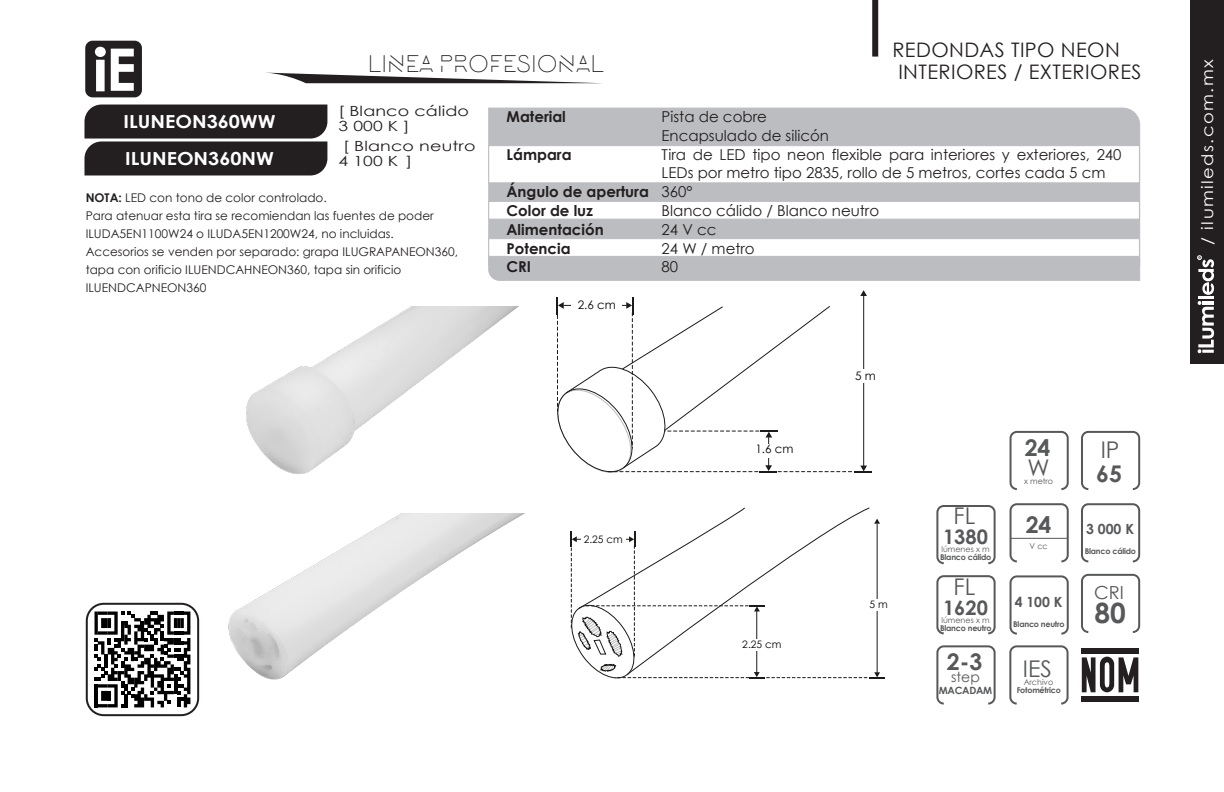
<style>
.page{position:relative;width:1224px;height:792px;background:#fff}
.page>*{position:absolute;margin:0;border:0;box-sizing:border-box;transform-origin:0 0}
.t1{font:700 28px "Century Gothic";color:#57585a}
.t2{font:24px "Lombok";color:#231f20}
.t3{font:23px "Century Gothic";color:#57585a}
.t4{font:700 23px "Century Gothic";color:#57585a}
.t5{font:20px "Century Gothic";letter-spacing:.02em;color:#231f20}
.t6{font:700 20px "Century Gothic";color:#57585a}
.t7{font:700 18px "Century Gothic";color:#fff;scale:1.1 1}
.t8{font:18px "Century Gothic";color:#57585a}
.t9{font:16px "Century Gothic";letter-spacing:.08em;color:#fff;scale:1.12 1}
.t10{font:15px/18.8px "Century Gothic";color:#231f20}
.t11{font:700 15px "Century Gothic";color:#231f20}
.t12{font:14px/15px "Century Gothic";letter-spacing:.01em;color:#231f20;scale:1.25 1}
.t13{font:700 14px "Century Gothic";color:#57585a}
.t14{font:14px "Century Gothic";color:#57585a}
.t15{font:12px/18px "Century Gothic";color:#231f20}
.t16{font:11.8px "Century Gothic";color:#050504}
.t17{font:10.2px "Century Gothic";color:#050504}
.t18{font:700 10px "Century Gothic";letter-spacing:-.025em;color:#57585a}
.t19{font:700 8px "Century Gothic";letter-spacing:-.025em;color:#57585a}
.t20{font:8px "Century Gothic";color:#57585a}
.s1{font-weight:700}
</style>
<div class="page">
<div style="left:1190px;top:0;width:34px;height:364px;background:#231f20"></div>
<hr style="left:1198px;top:296px;width:16px;height:3px;background:#fff">
<svg style="left:1198px;top:301px;width:16px;height:52px"></svg>
<svg style="left:1197px;top:255px;width:17px;height:40px"></svg>
<div style="left:1010px;top:431px;width:59px;height:59px;border:2px solid #57585a;border-radius:6px"></div>
<div style="left:1081px;top:503px;width:59px;height:59px;border:2px solid #57585a;border-radius:6px"></div>
<div style="left:1010px;top:575px;width:59px;height:60px;border:2px solid #57585a;border-radius:6px"></div>
<div style="left:1081px;top:431px;width:59px;height:59px;border:2px solid #57585a;border-radius:6px"></div>
<hr style="left:1011px;top:538px;width:57px;height:1px;background:#57585a">
<div style="left:1010px;top:503px;width:59px;height:59px;border:2px solid #57585a;border-radius:6px"></div>
<div style="left:1081px;top:574px;width:59px;height:59px;border:2px solid #57585a;border-radius:6px"></div>
<div style="left:936px;top:645px;width:60px;height:60px;border:2px solid #57585a;border-radius:6px"></div>
<div style="left:1082px;top:648px;width:57px;height:5px;background:#231f20"></div>
<div style="left:1082px;top:697px;width:57px;height:5px;background:#231f20"></div>
<svg style="left:1082px;top:657px;width:56px;height:35px"></svg>
<div style="left:1009px;top:645px;width:60px;height:60px;border:2px solid #57585a;border-radius:6px"></div>
<img style="left:246px;top:306px;width:273px;height:168px">
<img style="left:182px;top:514px;width:342px;height:203px">
<svg style="left:556px;top:290px;width:316px;height:183px"></svg>
<svg style="left:570px;top:507px;width:314px;height:172px"></svg>
<svg style="left:84px;top:105px;width:243px;height:70px;background:#2f2b2c"></svg>
<div style="left:872px;top:0;width:6px;height:57px;background:#231f20"></div>
<div style="left:86px;top:603px;width:113px;height:113px;border:2px solid #231f20;border-radius:17px"></div>
<div style="left:85px;top:41px;width:57px;height:56px;background:#231f20;border-radius:7px"></div>
<svg style="left:95px;top:47px;width:39px;height:44px"></svg>
<div style="left:488px;top:107px;width:653px;height:151px;background:#bcbdc0"></div>
<div style="left:488px;top:145px;width:652px;height:38px;background:#fff;border:1px solid #bcbdc0"></div>
<div style="left:488px;top:201px;width:652px;height:19px;background:#fff;border:1px solid #bcbdc0"></div>
<div style="left:488px;top:238px;width:652px;height:19px;background:#fff;border:1px solid #bcbdc0"></div>
<div style="left:488px;top:258px;width:653px;height:23px;background:#bcbdc0"></div>
<svg style="left:95px;top:612px;width:95px;height:95px"></svg>
<svg style="left:271px;top:73px;width:324px;height:10px"></svg>
<div style="left:936px;top:505px;width:60px;height:59px;border:2px solid #57585a;border-radius:6px"></div>
<div style="left:936px;top:575px;width:60px;height:59px;border:2px solid #57585a;border-radius:6px"></div>
<p class="t2" style="left:368px;top:51px;width:238px">LINEA PROFESIONAL</p>
<p class="t5" style="left:892px;top:38px;width:229px">REDONDAS TIPO NEON</p>
<p class="t5" style="left:898px;top:60px;width:245px">INTERIORES / EXTERIORES</p>
<p class="t7" style="left:124px;top:110px;width:140px">ILUNEON360WW</p>
<p class="t7" style="left:125px;top:147px;width:137px">ILUNEON360NW</p>
<p class="t12" style="left:338px;top:104px;width:106px">[ Blanco cálido<br>3 000 K ]</p>
<p class="t12" style="left:343px;top:139px;width:107px">[ Blanco neutro</p>
<p class="t12" style="left:338px;top:154px;width:61px">4 100 K ]</p>
<p class="t15" style="left:86px;top:188px;width:243px"><span class="s1">NOTA:</span> LED con tono de color controlado.</p>
<p class="t15" style="left:86px;top:206px;width:350px">Para atenuar esta tira se recomiendan las fuentes de poder<br>ILUDA5EN1100W24 o ILUDA5EN1200W24, no incluidas.</p>
<p class="t15" style="left:86px;top:242px;width:374px">Accesorios se venden por separado: grapa ILUGRAPANEON360, tapa con orificio ILUENDCAHNEON360, tapa sin orificio<br>ILUENDCAPNEON360</p>
<p class="t11" style="left:507px;top:107px;width:61px">Material</p>
<p class="t11" style="left:507px;top:145px;width:67px">Lámpara</p>
<p class="t11" style="left:507px;top:182px;width:144px">Ángulo de apertura</p>
<p class="t11" style="left:507px;top:201px;width:88px">Color de luz</p>
<p class="t11" style="left:507px;top:220px;width:99px">Alimentación</p>
<p class="t11" style="left:507px;top:239px;width:66px">Potencia</p>
<p class="t11" style="left:507px;top:258px;width:26px">CRI</p>
<p class="t10" style="left:662px;top:107px;width:107px">Pista de cobre</p>
<p class="t10" style="left:662px;top:126px;width:169px">Encapsulado de silicón</p>
<p class="t10" style="left:662px;top:145px;width:462px">Tira de LED tipo neon flexible para interiores y exteriores, 240<br>LEDs por metro tipo 2835, rollo de 5 metros, cortes cada 5 cm</p>
<p class="t10" style="left:662px;top:182px;width:32px">360°</p>
<p class="t10" style="left:662px;top:201px;width:219px">Blanco cálido / Blanco neutro</p>
<p class="t10" style="left:662px;top:220px;width:56px">24 V cc</p>
<p class="t10" style="left:662px;top:239px;width:95px">24 W / metro</p>
<p class="t10" style="left:662px;top:257px;width:18px">80</p>
<p class="t16" style="left:546px;top:212px;width:154px">ILUNEON360WW CERRADO</p>
<p class="t16" style="left:578px;top:297px;width:40px">2.6 cm</p>
<p class="t17" style="left:584px;top:532px;width:41px">2.25 cm</p>
<p class="t16" style="left:755px;top:441px;width:40px">1.6 cm</p>
<p class="t17" style="left:742px;top:637px;width:41px">2.25 cm</p>
<p class="t16" style="left:855px;top:367px;width:22px">5 m</p>
<p class="t17" style="left:870px;top:597px;width:20px">5 m</p>
<p class="t3" style="left:954px;top:502px;width:23px">FL</p>
<p class="t6" style="left:943px;top:525px;width:46px">1380</p>
<p class="t20" style="left:941px;top:545px;width:50px">lúmenes x m</p>
<p class="t19" style="left:940px;top:552px;width:53px">Blanco cálido</p>
<p class="t3" style="left:954px;top:572px;width:23px">FL</p>
<p class="t6" style="left:943px;top:595px;width:46px">1620</p>
<p class="t20" style="left:941px;top:615px;width:50px">lúmenes x m</p>
<p class="t19" style="left:940px;top:623px;width:53px">Blanco neutro</p>
<p class="t4" style="left:947px;top:648px;width:37px">2-3</p>
<p class="t14" style="left:951px;top:669px;width:30px">step</p>
<p class="t18" style="left:939px;top:684px;width:55px">MACADAM</p>
<p class="t4" style="left:1025px;top:433px;width:27px">24</p>
<p class="t20" style="left:1024px;top:477px;width:31px">x metro</p>
<p class="t3" style="left:1028px;top:454px;width:24px">W</p>
<p class="t4" style="left:1026px;top:511px;width:27px">24</p>
<p class="t20" style="left:1030px;top:542px;width:20px">V cc</p>
<p class="t13" style="left:1015px;top:593px;width:49px">4 100 K</p>
<p class="t19" style="left:1013px;top:619px;width:53px">Blanco neutro</p>
<p class="t3" style="left:1023px;top:654px;width:30px">IES</p>
<p class="t20" style="left:1024px;top:677px;width:31px">Archivo</p>
<p class="t19" style="left:1017px;top:685px;width:46px">Fotométrico</p>
<p class="t3" style="left:1101px;top:436px;width:20px">IP</p>
<p class="t4" style="left:1096px;top:459px;width:27px">65</p>
<p class="t13" style="left:1086px;top:520px;width:49px">3 000 K</p>
<p class="t19" style="left:1085px;top:546px;width:53px">Blanco cálido</p>
<p class="t8" style="left:1094px;top:581px;width:31px">CRI</p>
<p class="t1" style="left:1094px;top:595px;width:33px">80</p>
<h3 class="t9" style="left:1198px;top:245px;width:167px;rotate:-90deg">/ ilumileds.com.mx</h3>
</div>
